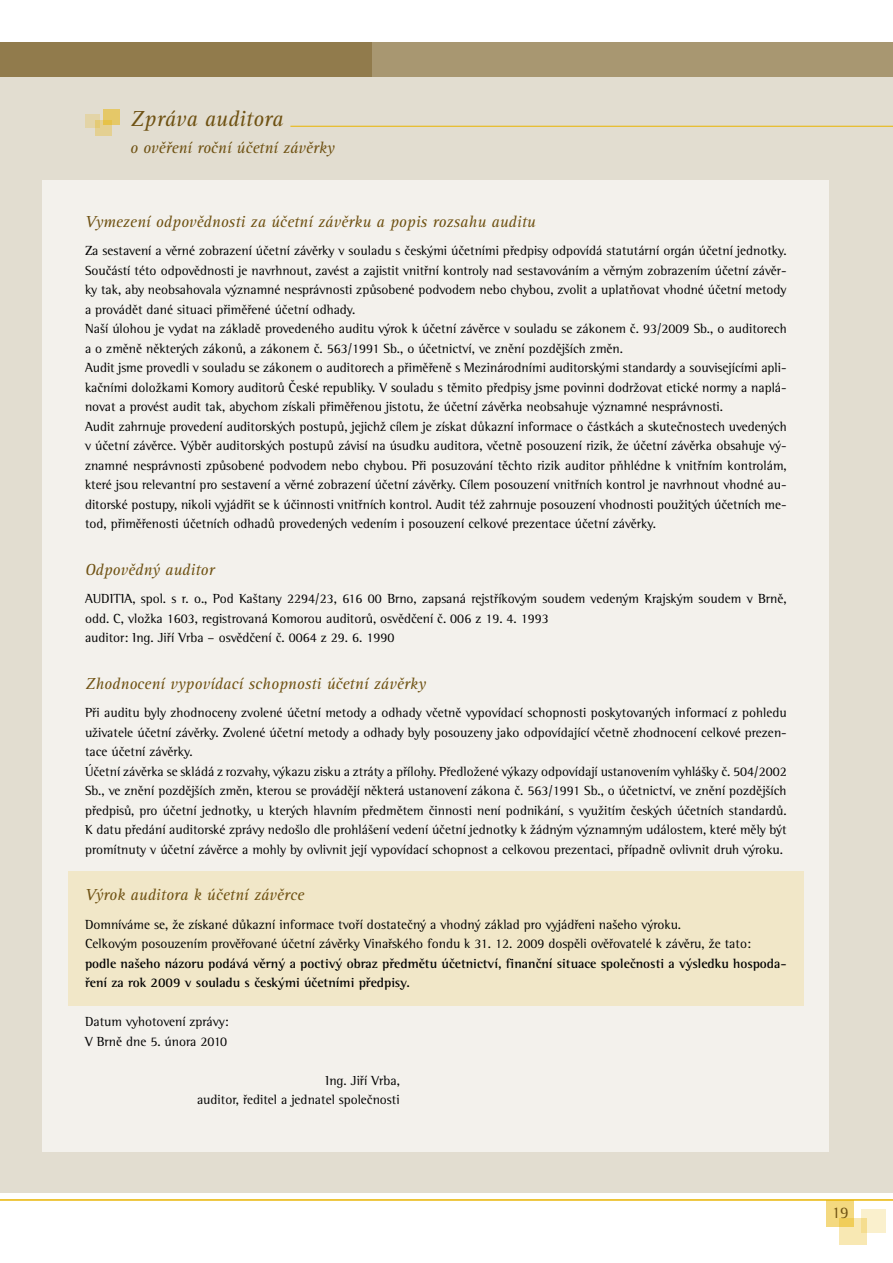
<style>
.page{position:relative;width:893px;height:1263px;background:#fff}
.page>*{position:absolute;margin:0;border:0;box-sizing:border-box;transform-origin:0 0}
.t1{font:italic 22.5px "Rotis Serif Pro";color:#6f5213}
.t2{font:italic 16.5px "Rotis Serif Pro";color:#6f5213}
.t3{font:16.5px "Rotis Semi Serif Pro";color:#6f5213}
.t4{font:13.5px/19.5px "Rotis Semi Serif Pro";color:#000}
.t5{font:700 13.5px/19.5px "Rotis Semi Serif Pro";color:#000}
</style>
<div class="page">
<div style="left:826px;top:1200px;width:28px;height:27px;background:#f4d980"></div>
<svg style="left:839px;top:1218px;width:28px;height:26px"></svg>
<svg style="left:861px;top:1209px;width:24px;height:23px"></svg>
<div style="left:0;top:43px;width:893px;height:1150px;background:#e2ddd0"></div>
<hr style="left:0;top:1199px;width:893px;height:2px;background:#e9b400">
<svg style="left:0;top:43px;width:893px;height:34px;background:#9e8b61"></svg>
<div style="left:43px;top:180px;width:786px;height:972px;background:#f3f1ec"></div>
<div style="left:68px;top:871px;width:736px;height:134px;background:#f1e7c8"></div>
<hr style="left:290px;top:126px;width:603px;height:1px;background:#e9b400">
<div style="left:104px;top:109px;width:16px;height:16px;background:#e5c868"></div>
<svg style="left:96px;top:120px;width:16px;height:15px"></svg>
<svg style="left:85px;top:114px;width:14px;height:14px"></svg>
<h1 class="t1" style="left:130px;top:106px;width:155px">Zpráva auditora</h1>
<p class="t2" style="left:130px;top:138px;width:206px">o ověření roční účetní závěrky</p>
<p class="t2" style="left:85px;top:212px;width:452px">Vymezení odpovědnosti za účetní závěrku a popis rozsahu auditu</p>
<p class="t4" style="left:85px;top:241px;width:703px">Za sestavení a věrné zobrazení účetní závěrky v souladu s českými účetními předpisy odpovídá statutární orgán účetní jednotky.<br>Součástí této odpovědnosti je navrhnout, zavést a zajistit vnitřní kontroly nad sestavováním a věrným zobrazením účetní závěr&shy;ky tak, aby neobsahovala významné nesprávnosti způsobené podvodem nebo chybou, zvolit a uplatňovat vhodné účetní metody a provádět dané situaci přiměřené účetní odhady.<br>Naší úlohou je vydat na základě provedeného auditu výrok k účetní závěrce v souladu se zákonem č. 93/2009 Sb., o auditorech a o změně některých zákonů, a zákonem č. 563/1991 Sb., o účetnictví, ve znění pozdějších změn.<br>Audit jsme provedli v souladu se zákonem o auditorech a přiměřeně s Mezinárodními auditorskými standardy a souvisejícími apli&shy;kačními doložkami Komory auditorů České republiky. V souladu s těmito předpisy jsme povinni dodržovat etické normy a naplá&shy;novat a provést audit tak, abychom získali přiměřenou jistotu, že účetní závěrka neobsahuje významné nesprávnosti.<br>Audit zahrnuje provedení auditorských postupů, jejichž cílem je získat důkazní informace o částkách a skutečnostech uvedených v účetní závěrce. Výběr auditorských postupů závisí na úsudku auditora, včetně posouzení rizik, že účetní závěrka obsahuje vý&shy;znamné nesprávnosti způsobené podvodem nebo chybou. Při posuzování těchto rizik auditor pňhlédne k vnitřním kontrolám, které jsou relevantní pro sestavení a věrné zobrazení účetní závěrky. Cílem posouzení vnitřních kontrol je navrhnout vhodné au&shy;ditorské postupy, nikoli vyjádřit se k účinnosti vnitřních kontrol. Audit též zahrnuje posouzení vhodnosti použitých účetních me&shy;tod, přiměřenosti účetních odhadů provedených vedením i posouzení celkové prezentace účetní závěrky.</p>
<p class="t2" style="left:85px;top:560px;width:131px">Odpovědný auditor</p>
<p class="t4" style="left:85px;top:589px;width:703px">AUDITIA, spol. s r. o., Pod Kaštany 2294/23, 616 00 Brno, zapsaná rejstříkovým soudem vedeným Krajským soudem v Brně, odd. C, vložka 1603, registrovaná Komorou auditorů, osvědčení č. 006 z 19. 4. 1993<br>auditor: Ing. Jiří Vrba – osvědčení č. 0064 z 29. 6. 1990</p>
<p class="t2" style="left:85px;top:674px;width:342px">Zhodnocení vypovídací schopnosti účetní závěrky</p>
<p class="t4" style="left:85px;top:703px;width:703px">Při auditu byly zhodnoceny zvolené účetní metody a odhady včetně vypovídací schopnosti poskytovaných informací z pohledu uživatele účetní závěrky. Zvolené účetní metody a odhady byly posouzeny jako odpovídající včetně zhodnocení celkové prezen&shy;tace účetní závěrky.<br>Účetní závěrka se skládá z rozvahy, výkazu zisku a ztráty a přílohy. Předložené výkazy odpovídají ustanovením vyhlášky č. 504/2002<br>Sb., ve znění pozdějších změn, kterou se provádějí některá ustanovení zákona č. 563/1991 Sb., o účetnictví, ve znění pozdějších předpisů, pro účetní jednotky, u kterých hlavním předmětem činnosti není podnikání, s využitím českých účetních standardů.<br>K datu předání auditorské zprávy nedošlo dle prohlášení vedení účetní jednotky k žádným významným událostem, které měly být promítnuty v účetní závěrce a mohly by ovlivnit její vypovídací schopnost a celkovou prezentaci, případně ovlivnit druh výroku.</p>
<p class="t2" style="left:85px;top:885px;width:221px">Výrok auditora k účetní závěrce</p>
<p class="t4" style="left:85px;top:914px;width:667px">Domníváme se, že získané důkazní informace tvoří dostatečný a vhodný základ pro vyjádřeni našeho výroku.<br>Celkovým posouzením prověřované účetní závěrky Vinařského fondu k 31. 12. 2009 dospěli ověřovatelé k závěru, že tato:</p>
<p class="t5" style="left:85px;top:953px;width:703px">podle našeho názoru podává věrný a poctivý obraz předmětu účetnictví, finanční situace společnosti a výsledku hospoda&shy;ření za rok 2009 v souladu s českými účetními předpisy.</p>
<p class="t4" style="left:85px;top:1012px;width:145px">Datum vyhotovení zprávy:<br>V Brně dne 5. února 2010</p>
<p class="t4" style="left:197px;top:1070px;width:204px;text-align:right">Ing. Jiří Vrba,<br>auditor, ředitel a jednatel společnosti</p>
<p class="t3" style="left:832px;top:1202px;width:19px">19</p>
</div>
